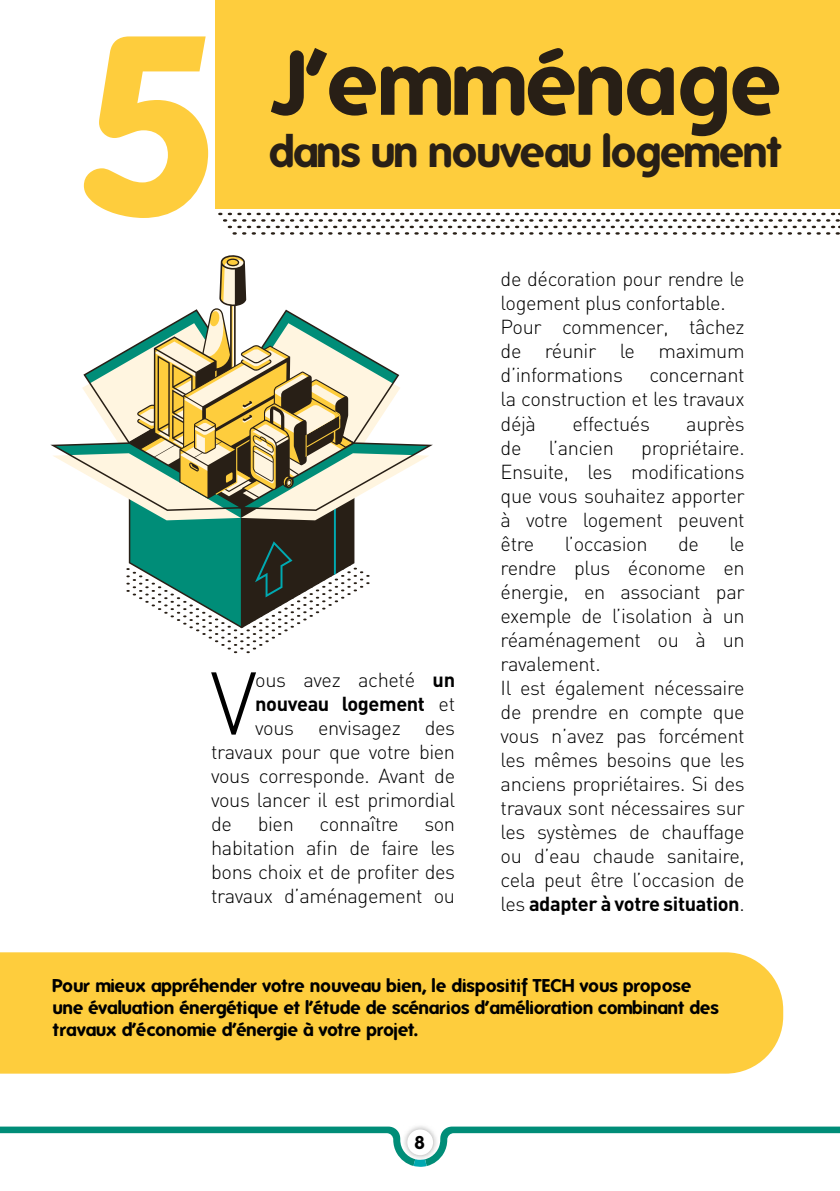
<style>
.page{position:relative;width:840px;height:1191px;background:#fff}
.page>*{position:absolute;margin:0;border:0;box-sizing:border-box;transform-origin:0 0}
.t1{font:700 248.2px "Folks";color:#fecd3d}
.t2{font:700 88.4px "Folks";letter-spacing:-.02em;color:#281f16}
.t3{font:87.4px "DIN Light Alternate";color:#000}
.t4{font:700 43.4px "Folks";letter-spacing:-.03em;color:#281f16}
.t5{font:20px/24px "DIN Light Alternate";letter-spacing:-.02em;color:#000;text-align:justify}
.t6{font:700 20px "DIN";letter-spacing:-.02em;color:#000}
.t7{font:700 18px/21.6px "Folks";color:#000}
.s1{font-family:"DIN";font-weight:700}
.s2{font-family:"DIN Light Alternate";font-weight:400}
</style>
<div class="page">
<svg style="left:0;top:1126px;width:840px;height:40px"></svg>
<div style="left:401px;top:1123px;width:38px;height:38px;background:#000;opacity:.35"></div>
<div style="left:407px;top:1129px;width:26px;height:26px;background:#fff;border-radius:50%"></div>
<div style="left:215px;top:0;width:624px;height:209px;background:#fecd3d"></div>
<div style="left:0;top:952px;width:782px;height:121px;background:#fecd3d"></div>
<svg style="left:50px;top:255px;width:382px;height:398px"></svg>
<svg style="left:218px;top:212px;width:621px;height:23px"></svg>
<h1 class="t1" style="left:78px;top:-19px;width:143px">5</h1>
<h2 class="t2" style="left:269px;top:31px;width:514px">J’emménage</h2>
<h3 class="t4" style="left:269px;top:126px;width:513px">dans un nouveau logement</h3>
<p class="t5" style="left:500px;top:267px;width:245px;text-align:left">de décoration pour rendre le logement plus confortable.<br>Pour commencer, tâchez de réunir le maximum d’informations</p>
<p class="t5" style="left:500px;top:363px;width:245px;text-indent:149px">concernant la construction et les travaux déjà</p>
<p class="t5" style="left:572px;top:411px;width:79px">effectués</p>
<p class="t5" style="left:686px;top:411px;width:60px">auprès</p>
<h3 class="t3" style="left:210px;top:649px;width:48px">V</h3>
<p class="t5" style="left:255px;top:667px;width:201px">ous avez acheté <span class="s1">un</span></p>
<p class="t6" style="left:255px;top:690px;width:201px">nouveau logement <span class="s2">et</span></p>
<p class="t5" style="left:211px;top:715px;width:245px;text-indent:44px">vous envisagez des travaux pour que votre bien vous corresponde. Avant de vous lancer il est primordial de</p>
<p class="t5" style="left:257px;top:811px;width:38px">bien</p>
<p class="t5" style="left:319px;top:811px;width:81px">connaître</p>
<p class="t5" style="left:211px;top:811px;width:245px;text-indent:213px">son habitation afin de faire les bons choix et de profiter des travaux d’aménagement ou</p>
<p class="t5" style="left:500px;top:435px;width:245px;text-indent:141px">propriétaire.<br>Ensuite, les modifications que vous souhaitez apporter à votre logement peuvent être</p>
<p class="t5" style="left:500px;top:435px;width:22px">de</p>
<p class="t5" style="left:548px;top:435px;width:66px">l’ancien</p>
<p class="t5" style="left:564px;top:531px;width:84px">l’occasion</p>
<p class="t5" style="left:677px;top:531px;width:22px">de</p>
<p class="t5" style="left:500px;top:531px;width:245px;text-align:left;text-indent:228px">le rendre plus économe en énergie, en associant par exemple de l’isolation à un réaménagement ou à un ravalement.<br>Il est également nécessaire de prendre en compte que vous n’avez pas forcément les mêmes besoins que les anciens propriétaires. Si des travaux sont nécessaires sur les systèmes de chauffage ou d’eau chaude sanitaire, cela peut être l’occasion de</p>
<p class="t6" style="left:500px;top:890px;width:245px"><span class="s2">les</span> adapter à votre situation<span class="s2">.</span></p>
<p class="t7" style="left:53px;top:975px;width:667px">Pour mieux appréhender votre nouveau bien, le dispositif TECH vous propose une évaluation énergétique et l’étude de scénarios d’amélioration combinant des travaux d’économie d’énergie à votre projet.</p>
<p class="t7" style="left:414px;top:1131px;width:12px">8</p>
</div>
